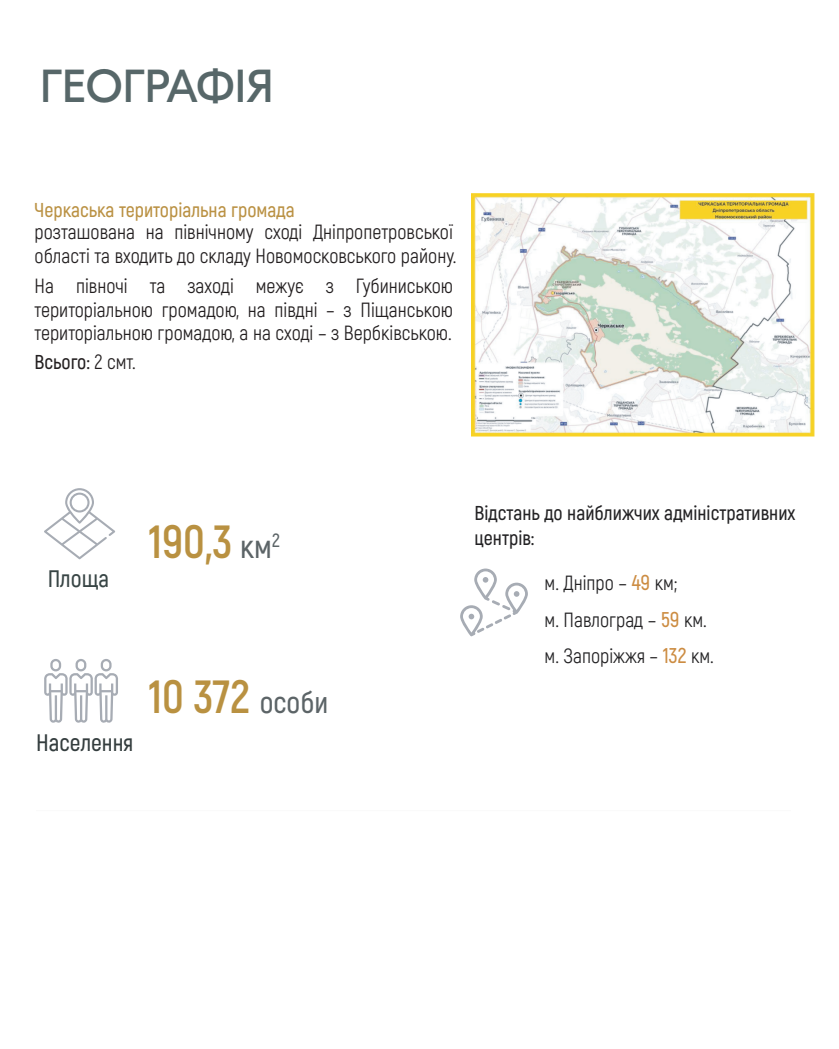
<style>
.page{position:relative;width:839px;height:1049px;background:#fff}
.page>*{position:absolute;margin:0;border:0;box-sizing:border-box;transform-origin:0 0}
.t1{font:700 46.25px "Akrobat";color:#b99141}
.t2{font:46.25px "GT Eesti Pro Display";letter-spacing:-.005em;color:#576769}
.t3{font:600 23.75px "Akrobat";color:#343d3e}
.t4{font:600 23.75px "Akrobat";color:#384545}
.t5{font:20px/23.8px "Akrobat";color:#231f20}
.t6{font:20px/36.2px "Akrobat";color:#232224}
.t7{font:600 20px/25px "Akrobat";color:#232224}
.t8{font:600 20px "Akrobat";color:#ba9143}
.t9{font:600 20px "Akrobat";color:#231f20}
.s1{font-weight:400}
.s2{font-weight:600;font-size:32.5px;color:#5c6467}
.s3{font-weight:600;font-size:30px;color:#5c6467}
.s4{font-weight:600;font-size:21.25px;color:#cc8c42}
</style>
<div class="page">
<hr style="left:0;top:197px;width:1px;height:107px;background:#ecf0f3">
<hr style="left:0;top:576px;width:1px;height:126px;background:#ecf0f3">
<svg style="left:44px;top:488px;width:71px;height:71px"></svg>
<svg style="left:44px;top:659px;width:74px;height:64px"></svg>
<div style="left:35px;top:810px;width:757px;height:1px;background:#e6e7e9;border:1px solid #fff"></div>
<svg style="left:460px;top:568px;width:68px;height:68px"></svg>
<img style="left:471px;top:193px;width:344px;height:244px">
<h1 class="t2" style="left:40px;top:61px;width:235px">ГЕОГРАФІЯ</h1>
<p class="t8" style="left:35px;top:198px;width:262px">Черкаська територіальна громада</p>
<p class="t5" style="left:35px;top:220px;width:423px">розташована на північному сході Дніпропетровської області та входить до складу Новомосковського району.</p>
<p class="t5" style="left:35px;top:274px;width:420px;text-align:justify">На півночі та заході межує з Губиниською територіальною громадою, на півдні – з Піщанською територіальною громадою, а на сході – з Вербківською.</p>
<p class="t9" style="left:35px;top:350px;width:103px">Всього: <span class="s1">2 смт.</span></p>
<p class="t4" style="left:48px;top:564px;width:63px">Площа</p>
<h1 class="t1" style="left:148px;top:513px;width:133px">190,3 <span class="s2">км</span><sup>2</sup></h1>
<p class="t3" style="left:36px;top:728px;width:98px">Населення</p>
<h1 class="t1" style="left:148px;top:668px;width:181px">10 372 <span class="s3">особи</span></h1>
<p class="t7" style="left:474px;top:501px;width:322px">Відстань до найближчих адміністративних центрів:</p>
<p class="t6" style="left:544px;top:565px;width:171px">м. Дніпро – <span class="s4">49</span> км;<br>м. Павлоград – <span class="s4">59</span> км. м. Запоріжжя – <span class="s4">132</span> км.</p>
</div>
